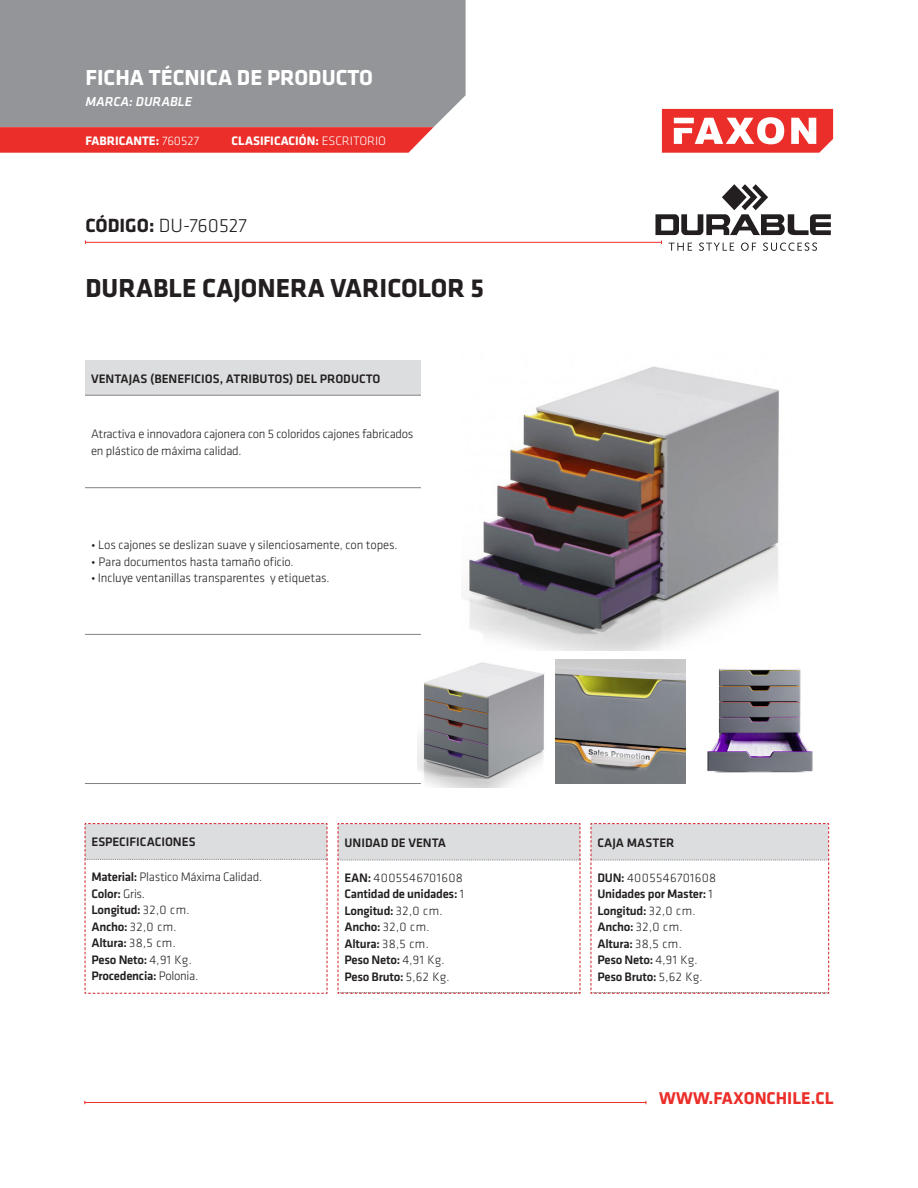
<style>
.page{position:relative;width:918px;height:1188px;background:#fff}
.page>*{position:absolute;margin:0;border:0;box-sizing:border-box;transform-origin:0 0}
.t1{font:700 27px "Klavika";color:#231f20}
.t2{font:700 22.5px "Klavika";color:#fff}
.t3{font:300 19.8px "Klavika";color:#231f20}
.t4{font:700 17.7px "Klavika";color:#eb2e29}
.t5{font:italic 500 13.5px "Klavika";color:#fff}
.t6{font:300 12.75px/16.5px "Klavika";letter-spacing:-.01em;color:#231f20}
.t7{font:500 12.75px "Klavika";letter-spacing:-.02em;color:#231f20}
.t8{font:500 12.75px "Klavika";color:#231f20}
.t9{font:700 12.75px "Klavika";color:#fff}
.t10{font:300 12.75px "Klavika";letter-spacing:.03em;color:#231f20}
.s1{font-weight:300}
.s2{font-weight:700}
.s3{font-family:"Vista Sans Reg";font-weight:400}
.s4{font-weight:500}
</style>
<div class="page">
<svg style="left:662px;top:109px;width:171px;height:44px"></svg>
<hr style="left:85px;top:242px;width:577px;height:1px;background:#eb2e29">
<div style="left:0;top:0;width:466px;height:127px;background:#939598"></div>
<svg style="left:84px;top:823px;width:244px;height:171px"></svg>
<svg style="left:337px;top:823px;width:244px;height:171px"></svg>
<svg style="left:590px;top:823px;width:240px;height:171px"></svg>
<svg style="left:0;top:127px;width:434px;height:26px;background:#eb3732"></svg>
<img style="left:467px;top:366px;width:312px;height:284px">
<img style="left:418px;top:662px;width:127px;height:125px">
<img style="left:555px;top:659px;width:131px;height:124px">
<img style="left:707px;top:668px;width:106px;height:105px">
<div style="left:85px;top:360px;width:336px;height:35px;background:#dcdddf"></div>
<hr style="left:85px;top:634px;width:336px;height:1px;background:#808285">
<hr style="left:85px;top:783px;width:336px;height:1px;background:#808285">
<hr style="left:85px;top:395px;width:336px;height:1px;background:#808285">
<hr style="left:85px;top:487px;width:336px;height:1px;background:#808285">
<hr style="left:85px;top:1102px;width:561px;height:1px;background:#eb2e29">
<svg style="left:669px;top:243px;width:23px;height:8px"></svg>
<svg style="left:699px;top:243px;width:35px;height:8px"></svg>
<svg style="left:741px;top:243px;width:15px;height:8px"></svg>
<svg style="left:763px;top:243px;width:54px;height:8px"></svg>
<svg style="left:655px;top:184px;width:176px;height:51px"></svg>
<p class="t2" style="left:85px;top:65px;width:289px">FICHA TÉCNICA DE PRODUCTO</p>
<p class="t5" style="left:85px;top:94px;width:108px">MARCA: DURABLE</p>
<p class="t9" style="left:86px;top:134px;width:115px">FABRICANTE: <span class="s1">760527</span></p>
<p class="t9" style="left:232px;top:134px;width:156px">CLASIFICACIÓN: <span class="s1">ESCRITORIO</span></p>
<p class="t3" style="left:85px;top:215px;width:163px"><span class="s2">CÓDIGO:</span> DU-760527</p>
<p class="t1" style="left:85px;top:274px;width:400px">DURABLE CAJONERA VARICOLOR 5</p>
<p class="t8" style="left:91px;top:371px;width:291px">VENTAJAS (BENEFICIOS, ATRIBUTOS) DEL PRODUCTO</p>
<p class="t6" style="left:91px;top:426px;width:324px">Atractiva e innovadora cajonera con 5 coloridos cajones fabricados en plástico de máxima calidad.</p>
<p class="t6" style="left:91px;top:537px;width:308px"><span class="s3">•</span> Los cajones se deslizan suave y silenciosamente, con topes.</p>
<p class="t6" style="left:91px;top:554px;width:204px"><span class="s3">•</span> Para documentos hasta tamaño oficio.</p>
<p class="t6" style="left:91px;top:570px;width:240px"><span class="s3">•</span> Incluye ventanillas transparentes y etiquetas.</p>
<p class="t8" style="left:91px;top:835px;width:106px">ESPECIFICACIONES</p>
<p class="t6" style="left:91px;top:869px;width:172px"><span class="s4">Material:</span> Plastico Máxima Calidad.</p>
<p class="t7" style="left:91px;top:887px;width:55px">Color: <span class="s1">Gris.</span></p>
<p class="t7" style="left:91px;top:903px;width:100px">Longitud: <span class="s1">32,0 cm.</span></p>
<p class="t6" style="left:91px;top:919px;width:87px"><span class="s4">Ancho:</span> 32,0 cm.</p>
<p class="t7" style="left:91px;top:936px;width:86px">Altura: <span class="s1">38,5 cm.</span></p>
<p class="t7" style="left:91px;top:953px;width:102px">Peso Neto: <span class="s1">4,91 Kg.</span></p>
<p class="t7" style="left:91px;top:969px;width:108px">Procedencia: <span class="s1">Polonia.</span></p>
<p class="t8" style="left:344px;top:836px;width:103px">UNIDAD DE VENTA</p>
<p class="t10" style="left:344px;top:870px;width:120px"><span class="s4">EAN:</span> 4005546701608</p>
<p class="t7" style="left:344px;top:887px;width:121px">Cantidad de unidades: <span class="s1">1</span></p>
<p class="t7" style="left:344px;top:903px;width:100px">Longitud: <span class="s1">32,0 cm.</span></p>
<p class="t6" style="left:344px;top:919px;width:87px"><span class="s4">Ancho:</span> 32,0 cm.</p>
<p class="t7" style="left:344px;top:936px;width:86px">Altura: <span class="s1">38,5 cm.</span></p>
<p class="t7" style="left:344px;top:953px;width:102px">Peso Neto: <span class="s1">4,91 Kg.</span></p>
<p class="t7" style="left:344px;top:969px;width:107px">Peso Bruto: <span class="s1">5,62 Kg.</span></p>
<p class="t8" style="left:597px;top:836px;width:79px">CAJA MASTER</p>
<p class="t10" style="left:597px;top:870px;width:120px"><span class="s4">DUN:</span> 4005546701608</p>
<p class="t7" style="left:597px;top:887px;width:117px">Unidades por Master: <span class="s1">1</span></p>
<p class="t7" style="left:597px;top:903px;width:100px">Longitud: <span class="s1">32,0 cm.</span></p>
<p class="t6" style="left:597px;top:919px;width:87px"><span class="s4">Ancho:</span> 32,0 cm.</p>
<p class="t7" style="left:597px;top:936px;width:86px">Altura: <span class="s1">38,5 cm.</span></p>
<p class="t7" style="left:597px;top:953px;width:102px">Peso Neto: <span class="s1">4,91 Kg.</span></p>
<p class="t7" style="left:597px;top:969px;width:107px">Peso Bruto: <span class="s1">5,62 Kg.</span></p>
<p class="t4" style="left:659px;top:1088px;width:176px">WWW.FAXONCHILE.CL</p>
</div>
